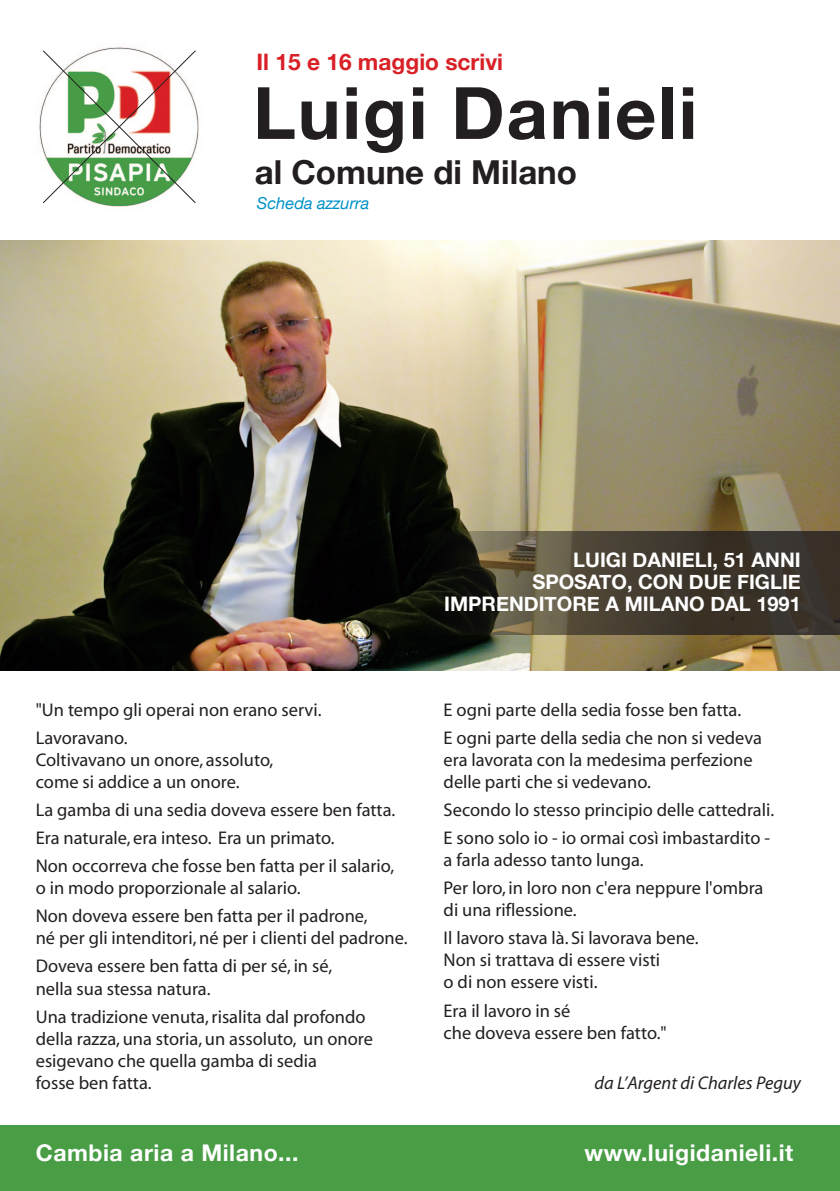
<style>
.page{position:relative;width:840px;height:1191px;background:#fff}
.page>*{position:absolute;margin:0;border:0;box-sizing:border-box;transform-origin:0 0}
.t1{font:700 72.2px "Helvetica Neue";letter-spacing:.025em;color:#231f20}
.t2{font:700 33px "Helvetica Neue";color:#231f20}
.t3{font:700 23px "Helvetica Neue";letter-spacing:.025em;color:#fff}
.t4{font:700 22.6px "Helvetica Neue";color:#d92026}
.t5{font:700 20px/22px "Helvetica Neue";color:#fff;text-align:right}
.t6{font:18.4px/28px "Myriad";color:#231f20}
.t7{font:italic 18.4px "Myriad";color:#231f20}
.t8{font:italic 16.6px "Helvetica Neue";color:#0092c8}
</style>
<div class="page">
<img style="left:0;top:241px;width:839px;height:429px">
<img style="left:39px;top:47px;width:160px;height:160px">
<svg style="left:42px;top:49px;width:154px;height:155px"></svg>
<div style="left:0;top:1125px;width:839px;height:66px;background:#489d45"></div>
<svg style="left:417px;top:531px;width:422px;height:103px;background:#403a2d"></svg>
<p class="t4" style="left:256px;top:48px;width:248px">Il 15 e 16 maggio scrivi</p>
<h1 class="t1" style="left:253px;top:68px;width:445px">Luigi Danieli</h1>
<h2 class="t2" style="left:254px;top:152px;width:323px">al Comune di Milano</h2>
<p class="t8" style="left:256px;top:193px;width:114px">Scheda azzurra</p>
<p class="t6" style="left:36px;top:696px;width:287px">"Un tempo gli operai non erano servi.<br>Lavoravano.</p>
<p class="t6" style="left:36px;top:749px;width:239px;line-height:22px">Coltivavano un onore, assoluto, come si addice a un onore.</p>
<p class="t6" style="left:36px;top:796px;width:361px">La gamba di una sedia doveva essere ben fatta.<br>Era naturale, era inteso. Era un primato.<br>Non occorreva che fosse ben fatta per il salario,</p>
<p class="t6" style="left:36px;top:874px;width:333px">o in modo proporzionale al salario.<br>Non doveva essere ben fatta per il padrone,</p>
<p class="t6" style="left:36px;top:925px;width:373px">né per gli intenditori, né per i clienti del padrone.<br>Doveva essere ben fatta di per sé, in sé,</p>
<p class="t6" style="left:36px;top:975px;width:331px">nella sua stessa natura.<br>Una tradizione venuta, risalita dal profondo</p>
<p class="t6" style="left:36px;top:1028px;width:338px;line-height:22px">della razza, una storia, un assoluto, un onore esigevano che quella gamba di sedia<br>fosse ben fatta.</p>
<p class="t5" style="left:444px;top:549px;width:358px">LUIGI DANIELI, 51 ANNI<br>SPOSATO, CON DUE FIGLIE<br>IMPRENDITORE A MILANO DAL 1991</p>
<p class="t6" style="left:443px;top:696px;width:319px">E ogni parte della sedia fosse ben fatta.<br>E ogni parte della sedia che non si vedeva</p>
<p class="t6" style="left:443px;top:749px;width:310px;line-height:22px">era lavorata con la medesima perfezione delle parti che si vedevano.</p>
<p class="t6" style="left:443px;top:796px;width:332px">Secondo lo stesso principio delle cattedrali.<br>E sono solo io - io ormai così imbastardito -</p>
<p class="t6" style="left:443px;top:846px;width:321px">a farla adesso tanto lunga.<br>Per loro, in loro non c'era neppure l'ombra</p>
<p class="t6" style="left:443px;top:897px;width:256px">di una riflessione.<br>Il lavoro stava là. Si lavorava bene.</p>
<p class="t6" style="left:443px;top:950px;width:218px;line-height:22px">Non si trattava di essere visti o di non essere visti.</p>
<p class="t6" style="left:443px;top:1000px;width:224px;line-height:22px">Era il lavoro in sé<br>che doveva essere ben fatto."</p>
<p class="t7" style="left:594px;top:1073px;width:208px">da L’Argent di Charles Peguy</p>
<p class="t3" style="left:36px;top:1138px;width:264px">Cambia aria a Milano...</p>
<p class="t3" style="left:584px;top:1138px;width:210px">www.luigidanieli.it</p>
</div>
